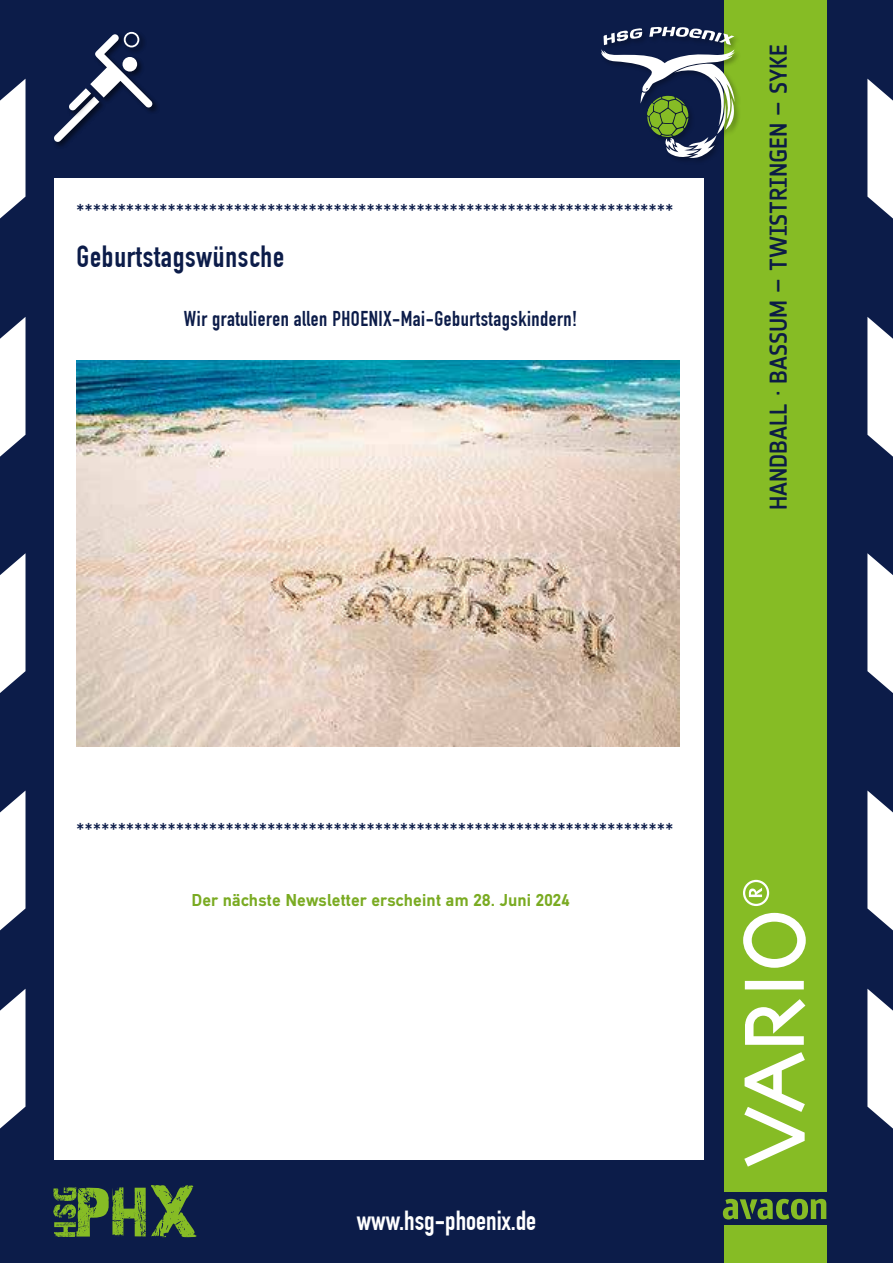
<style>
.page{position:relative;width:893px;height:1263px;background:#0c1c49}
.page>*{position:absolute;margin:0;border:0;box-sizing:border-box;transform-origin:0 0}
.t1{font:700 30px "DIN Condensed";letter-spacing:.025em;color:#0c1c49}
.t2{font:700 27px "DIN Condensed";color:#fff}
.t3{font:500 24px "Notes Soft";color:#0c1c45}
.t4{font:700 21px "DIN Condensed";letter-spacing:.025em;color:#0c1c49}
.t5{font:700 18px "DIN Mittel EF";letter-spacing:.01em;color:#7aab22}
</style>
<div class="page">
<svg style="left:53px;top:1185px;width:143px;height:52px"></svg>
<div style="left:724px;top:0;width:102px;height:1046px;background:#86bc25"></div>
<div style="left:724px;top:1037px;width:102px;height:154px;background:#86bc25"></div>
<div style="left:724px;top:1225px;width:102px;height:38px;background:#86bc25"></div>
<div style="left:54px;top:179px;width:650px;height:981px;background:#fff"></div>
<svg style="left:723px;top:1199px;width:103px;height:20px"></svg>
<svg style="left:745px;top:981px;width:59px;height:8px"></svg>
<svg style="left:744px;top:1052px;width:61px;height:114px"></svg>
<svg style="left:743px;top:913px;width:63px;height:55px"></svg>
<svg style="left:745px;top:999px;width:60px;height:46px"></svg>
<svg style="left:743px;top:880px;width:26px;height:26px"></svg>
<div style="left:53px;top:95px;width:53px;height:54px;background:#000;opacity:.3"></div>
<div style="left:89px;top:33px;width:71px;height:82px;background:#000;opacity:.3"></div>
<svg style="left:54px;top:32px;width:98px;height:110px"></svg>
<div style="left:600px;top:25px;width:142px;height:141px;background:#000;opacity:.3"></div>
<svg style="left:601px;top:27px;width:134px;height:134px"></svg>
<svg style="left:0;top:317px;width:26px;height:140px"></svg>
<svg style="left:867px;top:317px;width:26px;height:140px;background:#d4d7df"></svg>
<svg style="left:0;top:79px;width:26px;height:140px"></svg>
<svg style="left:867px;top:79px;width:26px;height:140px;background:#d4d7df"></svg>
<svg style="left:0;top:553px;width:26px;height:140px;background:#d4d7df"></svg>
<svg style="left:867px;top:553px;width:26px;height:140px;background:#d4d7df"></svg>
<svg style="left:0;top:989px;width:26px;height:140px;background:#d4d7df"></svg>
<svg style="left:867px;top:989px;width:26px;height:140px;background:#d4d7df"></svg>
<svg style="left:0;top:790px;width:26px;height:141px"></svg>
<svg style="left:867px;top:790px;width:26px;height:141px"></svg>
<img style="left:77px;top:360px;width:603px;height:386px">
<p class="t4" style="left:77px;top:199px;width:598px">************************************************************************</p>
<h1 class="t1" style="left:77px;top:239px;width:209px">Geburtstagswünsche</h1>
<p class="t4" style="left:184px;top:306px;width:395px">Wir gratulieren allen PHOENIX-Mai-Geburtstagskindern!</p>
<p class="t3" style="left:765px;top:510px;width:467px;rotate:-90deg">Handball · Bassum – Twistringen – Syke</p>
<p class="t4" style="left:77px;top:818px;width:598px">************************************************************************</p>
<p class="t5" style="left:191px;top:889px;width:380px">Der nächste Newsletter erscheint am 28. Juni 2024</p>
<p class="t2" style="left:357px;top:1205px;width:181px">www.hsg-phoenix.de</p>
</div>
